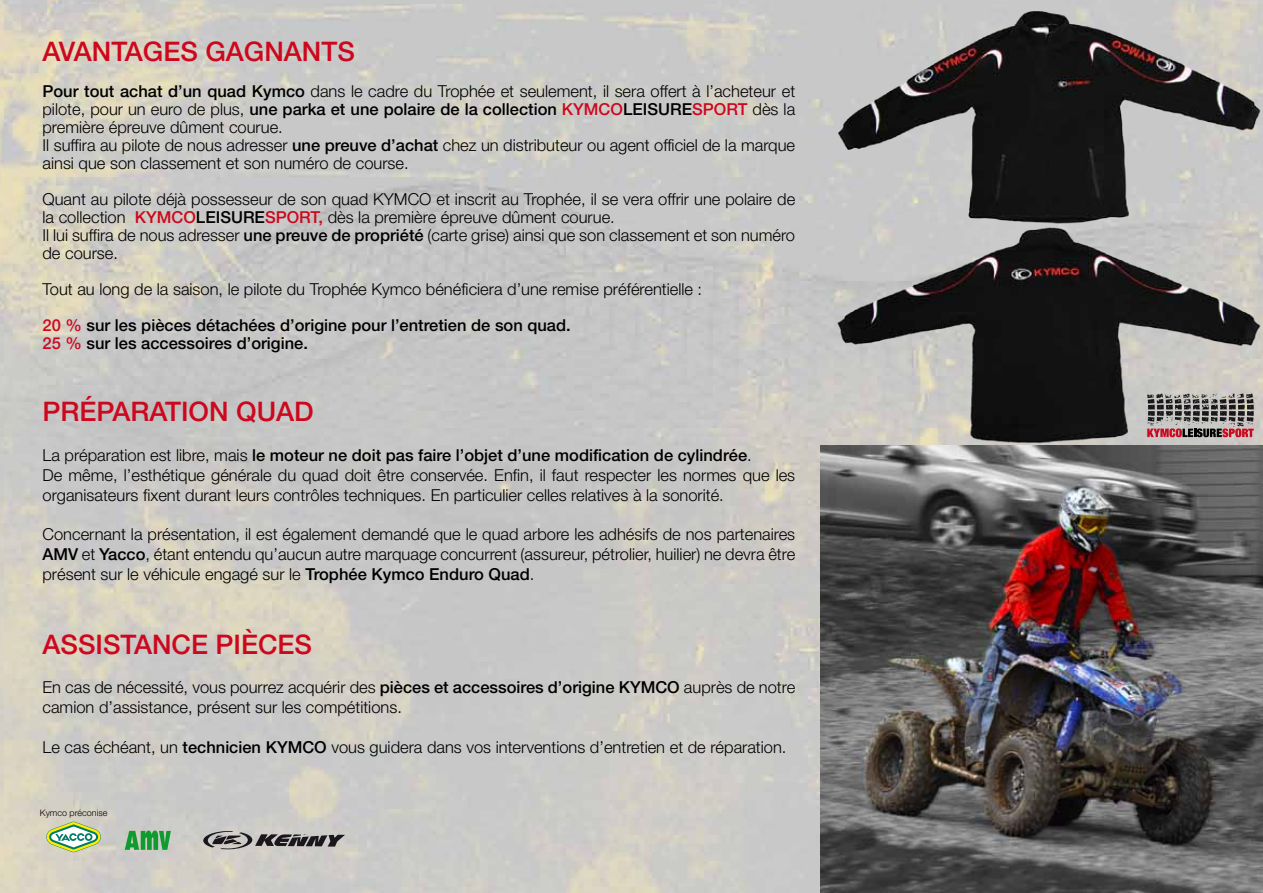
<style>
.page{position:relative;width:1263px;height:893px;background:#fff}
.page>*{position:absolute;margin:0;border:0;box-sizing:border-box;transform-origin:0 0}
.t1{font:500 27px "Helvetica Neue";color:#cd071e}
.t2{font:300 16.5px/18px "Helvetica Neue";color:#000}
.t3{font:500 16.5px "Helvetica Neue";color:#000}
.t4{font:500 16.5px "Helvetica Neue";color:#cd071e}
.t5{font:300 9px "Helvetica Neue";color:#000}
.s1{font-weight:500}
.s2{font-weight:500;color:#cd071e}
.s3{color:#cd071e}
</style>
<div class="page">
<img style="left:0;top:0;width:836px;height:893px">
<img style="left:821px;top:166px;width:442px;height:727px">
<svg style="left:125px;top:830px;width:46px;height:20px"></svg>
<svg style="left:46px;top:821px;width:55px;height:32px"></svg>
<img style="left:836px;top:0;width:427px;height:285px">
<svg style="left:1147px;top:393px;width:107px;height:44px"></svg>
<svg style="left:203px;top:831px;width:142px;height:18px"></svg>
<h1 class="t1" style="left:43px;top:36px;width:314px">AVantages gagnants</h1>
<p class="t2" style="left:43px;top:82px;width:754px"><span class="s1">Pour tout achat d’un quad Kymco</span> dans le cadre du Trophée et seulement, il sera offert à l’acheteur et pilote, pour un euro de plus, <span class="s1">une parka et une polaire de la collection</span> <span class="s2">KYMCO</span></p>
<p class="t3" style="left:623px;top:100px;width:21px">LEISURE</p>
<p class="t4" style="left:692px;top:100px;width:34px">SPORT</p>
<p class="t2" style="left:752px;top:100px;width:44px">dès la</p>
<p class="t2" style="left:43px;top:118px;width:754px">première épreuve dûment courue.<br>Il suffira au pilote de nous adresser <span class="s1">une preuve d’achat</span> chez un distributeur ou agent officiel de la marque ainsi que son classement et son numéro de course.</p>
<p class="t2" style="left:43px;top:190px;width:355px">Quant au pilote déjà possesseur de son quad KYMCO</p>
<p class="t2" style="left:436px;top:190px;width:360px">et inscrit au Trophée, il se vera offrir une polaire de</p>
<p class="t2" style="left:43px;top:208px;width:117px">la collection <span class="s2">KYMCO</span></p>
<p class="t3" style="left:196px;top:208px;width:21px">LEISURE</p>
<p class="t4" style="left:265px;top:208px;width:34px">SPORT</p>
<p class="t2" style="left:43px;top:208px;width:754px;text-indent:276px"><span class="s2">,</span> dès la première épreuve dûment courue.<br>Il lui suffira de nous adresser <span class="s1">une preuve de propriété</span> (carte grise) ainsi que son classement et son numéro de course.</p>
<p class="t2" style="left:43px;top:271px;width:661px;line-height:36px">Tout au long de la saison, le pilote du Trophée Kymco bénéficiera d’une remise préférentielle :<br><span class="s2">20 %</span> <span class="s1">sur les pièces détachées d’origine pour l’entretien de son quad.</span></p>
<p class="t3" style="left:43px;top:334px;width:267px"><span class="s3">25 %</span> sur les accessoires d’origine.</p>
<h1 class="t1" style="left:43px;top:396px;width:273px">Préparation Quad</h1>
<p class="t2" style="left:43px;top:445px;width:754px;line-height:19.8px">La préparation est libre, mais <span class="s1">le moteur ne doit pas faire l’objet d’une modification de cylindrée</span>.<br>De même, l’esthétique générale du quad doit être conservée. Enfin, il faut respecter les normes que les organisateurs fixent durant leurs contrôles techniques. En particulier celles relatives à la sonorité.</p>
<p class="t2" style="left:43px;top:524px;width:754px;line-height:19.8px;text-align:justify">Concernant la présentation, il est également demandé que le quad arbore les adhésifs de nos partenaires <span class="s1">AMV</span> et <span class="s1">Yacco</span>, étant entendu qu’aucun autre marquage concurrent (assureur, pétrolier, huilier) ne devra être présent sur le véhicule engagé sur le <span class="s1">Trophée Kymco Enduro Quad</span>.</p>
<h1 class="t1" style="left:43px;top:628px;width:271px">Assistance pièces</h1>
<p class="t2" style="left:43px;top:678px;width:601px">En cas de nécessité, vous pourrez acquérir des <span class="s1">pièces et accessoires d’origine KYMCO</span></p>
<p class="t2" style="left:684px;top:678px;width:113px">auprès de notre</p>
<p class="t2" style="left:43px;top:698px;width:361px">camion d’assistance, présent sur les compétitions.</p>
<p class="t2" style="left:43px;top:737px;width:248px">Le cas échéant, un <span class="s1">technicien KYMCO</span></p>
<p class="t2" style="left:331px;top:737px;width:457px">vous guidera dans vos interventions d’entretien et de réparation.</p>
<p class="t5" style="left:40px;top:807px;width:69px">Kymco préconise</p>
</div>
